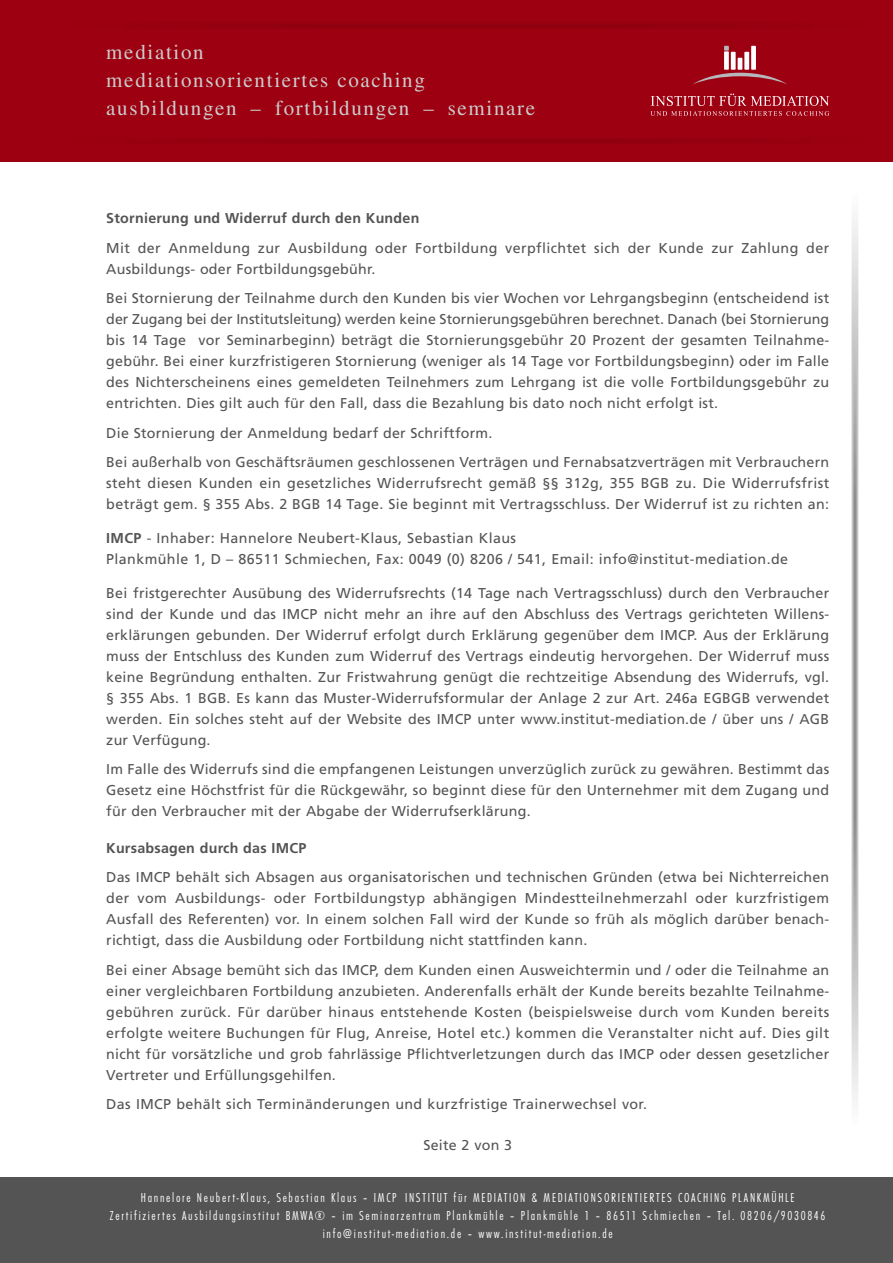
<style>
.page{position:relative;width:893px;height:1263px;background:#fff}
.page>*{position:absolute;margin:0;border:0;box-sizing:border-box;transform-origin:0 0}
.t1{font:21px/28px "Times";letter-spacing:.08em;color:#ccc}
.t2{font:14.25px/21px "Frutiger";letter-spacing:.015em;color:#545454;text-align:justify}
.t3{font:700 14.25px "Frutiger";letter-spacing:.015em;color:#545454}
.t4{font:300 13.5px/18px "Function Cond LH";letter-spacing:.125em;color:#fff;text-align:center}
.s1{font-weight:700}
</style>
<div class="page">
<div style="left:0;top:0;width:893px;height:162px;background:#9d0010"></div>
<hr style="left:738px;top:58px;width:4px;height:12px;background:#fff">
<div style="left:731px;top:52px;width:5px;height:18px;background:#fff"></div>
<div style="left:724px;top:51px;width:5px;height:19px;background:#fff"></div>
<svg style="left:724px;top:46px;width:5px;height:5px"></svg>
<div style="left:751px;top:46px;width:5px;height:24px;background:#fff"></div>
<div style="left:744px;top:52px;width:5px;height:18px;background:#fff"></div>
<svg style="left:693px;top:73px;width:94px;height:11px"></svg>
<svg style="left:650px;top:94px;width:179px;height:22px"></svg>
<div style="left:0;top:1178px;width:893px;height:85px;background:#545454"></div>
<img style="left:851px;top:219px;width:8px;height:881px">
<h1 class="t1" style="left:106px;top:40px;width:430px">mediation<br>mediationsorientiertes coaching ausbildungen – fortbildungen – seminare</h1>
<p class="t3" style="left:106px;top:213px;width:315px">Stornierung und Widerruf durch den Kunden</p>
<p class="t2" style="left:106px;top:238px;width:724px">Mit der Anmeldung zur Ausbildung oder Fortbildung verpflichtet sich der Kunde zur Zahlung der<br>Ausbildungs- oder Fortbildungsgebühr.</p>
<p class="t2" style="left:106px;top:289px;width:724px">Bei Stornierung der Teilnahme durch den Kunden bis vier Wochen vor Lehrgangsbeginn (entscheidend ist der Zugang bei der Institutsleitung) werden keine Stornierungsgebühren berechnet. Danach (bei Stornierung bis 14 Tage vor Seminarbeginn) beträgt die Stornierungsgebühr 20 Prozent der gesamten Teilnahme&shy;gebühr. Bei einer kurzfristigeren Stornierung (weniger als 14 Tage vor Fortbildungsbeginn) oder im Falle des Nichterscheinens eines gemeldeten Teilnehmers zum Lehrgang ist die volle Fortbildungsgebühr zu entrichten. Dies gilt auch für den Fall, dass die Bezahlung bis dato noch nicht erfolgt ist.</p>
<p class="t2" style="left:106px;top:419px;width:724px;line-height:29.5px">Die Stornierung der Anmeldung bedarf der Schriftform.<br>Bei außerhalb von Geschäftsräumen geschlossenen Verträgen und Fernabsatzverträgen mit Verbrauchern</p>
<p class="t2" style="left:106px;top:474px;width:724px">steht diesen Kunden ein gesetzliches Widerrufsrecht gemäß §§ 312g, 355 BGB zu. Die Widerrufsfrist beträgt gem. § 355 Abs. 2 BGB 14 Tage. Sie beginnt mit Vertragsschluss. Der Widerruf ist zu richten an:</p>
<p class="t2" style="left:106px;top:529px;width:683px"><span class="s1">IMCP</span> - Inhaber: Hannelore Neubert-Klaus, Sebastian Klaus<br>Plankmühle 1, D – 86511 Schmiechen, Fax: 0049 (0) 8206 / 541, Email: info@institut-mediation.de</p>
<p class="t2" style="left:106px;top:583px;width:724px">Bei fristgerechter Ausübung des Widerrufsrechts (14 Tage nach Vertragsschluss) durch den Verbraucher sind der Kunde und das IMCP nicht mehr an ihre auf den Abschluss des Vertrags gerichteten Willens&shy;erklärungen gebunden. Der Widerruf erfolgt durch Erklärung gegenüber dem IMCP. Aus der Erklärung muss der Entschluss des Kunden zum Widerruf des Vertrags eindeutig hervorgehen. Der Widerruf muss keine Begründung enthalten. Zur Fristwahrung genügt die rechtzeitige Absendung des Widerrufs, vgl. § 355 Abs. 1 BGB. Es kann das Muster-Widerrufsformular der Anlage 2 zur Art. 246a EGBGB verwendet werden. Ein solches steht auf der Website des IMCP unter www.institut-mediation.de / über uns / AGB zur Verfügung.</p>
<p class="t2" style="left:106px;top:760px;width:724px">Im Falle des Widerrufs sind die empfangenen Leistungen unverzüglich zurück zu gewähren. Bestimmt das Gesetz eine Höchstfrist für die Rückgewähr, so beginnt diese für den Unternehmer mit dem Zugang und für den Verbraucher mit der Abgabe der Widerrufserklärung.</p>
<p class="t3" style="left:106px;top:842px;width:202px">Kursabsagen durch das IMCP</p>
<p class="t2" style="left:106px;top:868px;width:724px">Das IMCP behält sich Absagen aus organisatorischen und technischen Gründen (etwa bei Nichterreichen der vom Ausbildungs- oder Fortbildungstyp abhängigen Mindestteilnehmerzahl oder kurzfristigem Ausfall des Referenten) vor. In einem solchen Fall wird der Kunde so früh als möglich darüber benach&shy;richtigt, dass die Ausbildung oder Fortbildung nicht stattfinden kann.</p>
<p class="t2" style="left:106px;top:960px;width:724px">Bei einer Absage bemüht sich das IMCP, dem Kunden einen Ausweichtermin und / oder die Teilnahme an einer vergleichbaren Fortbildung anzubieten. Anderenfalls erhält der Kunde bereits bezahlte Teilnahme&shy;gebühren zurück. Für darüber hinaus entstehende Kosten (beispielsweise durch vom Kunden bereits erfolgte weitere Buchungen für Flug, Anreise, Hotel etc.) kommen die Veranstalter nicht auf. Dies gilt nicht für vorsätzliche und grob fahrlässige Pflichtverletzungen durch das IMCP oder dessen gesetzlicher Vertreter und Erfüllungsgehilfen.</p>
<p class="t2" style="left:106px;top:1095px;width:542px">Das IMCP behält sich Terminänderungen und kurzfristige Trainerwechsel vor.</p>
<p class="t2" style="left:423px;top:1136px;width:90px">Seite 2 von 3</p>
<p class="t4" style="left:110px;top:1188px;width:717px">Hannelore Neubert-Klaus, Sebastian Klaus – IMCP INSTITUT für MEDIATION &amp; MEDIATIONSORIENTIERTES COACHING PLANKMÜHLE<br>Zertifiziertes Ausbildungsinstitut BMWA® – im Seminarzentrum Plankmühle – Plankmühle 1 – 86511 Schmiechen – Tel. 08206/9030846 info@institut-mediation.de – www.institut-mediation.de</p>
</div>
